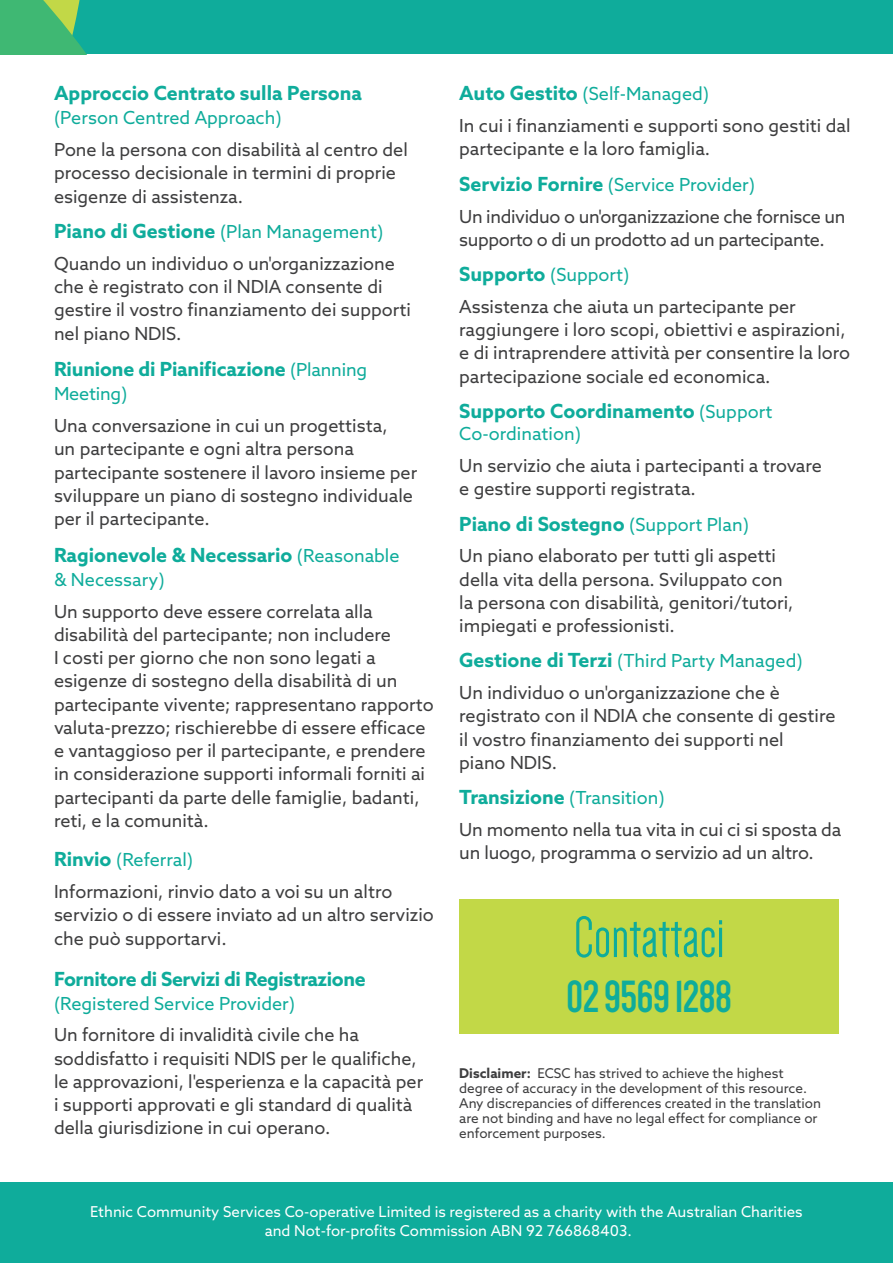
<style>
.page{position:relative;width:893px;height:1263px;background:#fff}
.page>*{position:absolute;margin:0;border:0;box-sizing:border-box;transform-origin:0 0}
.t1{font:60px "Dense";color:#0fac9b}
.t2{font:700 46.5px "Dense";color:#0fac9b}
.heading_1{font:700 19.5px "Azo Sans";color:#0fac9b}
.heading_1-2{font:700 19.5px "Azo Sans";letter-spacing:-.02em;color:#0fac9b}
.body{font:18px/23.2px "Azo Sans";color:#3e3e3f}
.heading_1-3{font:18px "Azo Sans";color:#0fac9b}
.body-2{font:18px/23.2px "Azo Sans";letter-spacing:-.02em;color:#3e3e3f}
.t3{font:15px/19.5px "Azo Sans";color:#fff;text-align:center}
.body-3{font:13.5px/15px "Azo Sans";color:#3e3e3f}
.s1{font-weight:700;font-size:19.5px}
.s2{font-weight:400;font-size:18px}
.s3{font-weight:700}
</style>
<div class="page">
<div style="left:0;top:0;width:893px;height:54px;background:#0fac9b"></div>
<svg style="left:0;top:0;width:86px;height:54px;background:#4cbb71"></svg>
<div style="left:459px;top:899px;width:380px;height:135px;background:#c2d847"></div>
<div style="left:0;top:1183px;width:893px;height:80px;background:#0fac9b"></div>
<p class="heading_1" style="left:54px;top:81px;width:309px">Approccio Centrato sulla Persona</p>
<p class="heading_1-3" style="left:54px;top:106px;width:229px">(Person Centred Approach)</p>
<p class="body" style="left:54px;top:138px;width:355px">Pone la persona con disabilità al centro del processo decisionale in termini di proprie esigenze di assistenza.</p>
<p class="heading_1-3" style="left:54px;top:220px;width:331px"><span class="s1">Piano di Gestione</span> (Plan Management)</p>
<p class="body" style="left:54px;top:251px;width:359px">Quando un individuo o un'organizzazione che è registrato con il NDIA consente di gestire il vostro finanziamento dei supporti nel piano NDIS.</p>
<p class="heading_1" style="left:54px;top:356px;width:315px">Riunione di Pianificazione <span class="s2">(Planning</span></p>
<p class="heading_1-3" style="left:54px;top:382px;width:75px">Meeting)</p>
<p class="body" style="left:54px;top:414px;width:365px">Una conversazione in cui un progettista,<br>un partecipante e ogni altra persona partecipante sostenere il lavoro insieme per sviluppare un piano di sostegno individuale per il partecipante.</p>
<p class="heading_1" style="left:54px;top:542px;width:347px">Ragionevole &amp; Necessario <span class="s2">(Reasonable</span></p>
<p class="heading_1-3" style="left:54px;top:568px;width:112px">&amp; Necessary)</p>
<p class="body" style="left:54px;top:599px;width:381px">Un supporto deve essere correlata alla disabilità del partecipante; non includere<br>I costi per giorno che non sono legati a esigenze di sostegno della disabilità di un partecipante vivente; rappresentano rapporto valuta-prezzo; rischierebbe di essere efficace e vantaggioso per il partecipante, e prendere in considerazione supporti informali forniti ai partecipanti da parte delle famiglie, badanti, reti, e la comunità.</p>
<p class="heading_1-3" style="left:54px;top:848px;width:141px"><span class="s1">Rinvio</span> (Referral)</p>
<p class="body" style="left:54px;top:880px;width:381px">Informazioni, rinvio dato a voi su un altro servizio o di essere inviato ad un altro servizio che può supportarvi.</p>
<p class="heading_1-2" style="left:54px;top:966px;width:313px">Fornitore di Servizi di Registrazione</p>
<p class="heading_1-3" style="left:54px;top:991px;width:243px">(Registered Service Provider)</p>
<p class="body" style="left:54px;top:1023px;width:371px">Un fornitore di invalidità civile che ha soddisfatto i requisiti NDIS per le qualifiche, le approvazioni, l'esperienza e la capacità per i supporti approvati e gli standard di qualità della giurisdizione in cui operano.</p>
<p class="heading_1-3" style="left:459px;top:82px;width:251px"><span class="s1">Auto Gestito</span> (Self-Managed)</p>
<p class="body" style="left:459px;top:114px;width:393px">In cui i finanziamenti e supporti sono gestiti dal partecipante e la loro famiglia.</p>
<p class="heading_1-3" style="left:459px;top:173px;width:297px"><span class="s1">Servizio Fornire</span> (Service Provider)</p>
<p class="body-2" style="left:459px;top:204px;width:388px">Un individuo o un'organizzazione che fornisce un supporto o di un prodotto ad un partecipante.</p>
<p class="heading_1-3" style="left:459px;top:263px;width:172px"><span class="s1">Supporto</span> (Support)</p>
<p class="body" style="left:459px;top:294px;width:392px">Assistenza che aiuta un partecipante per raggiungere i loro scopi, obiettivi e aspirazioni, e di intraprendere attività per consentire la loro partecipazione sociale ed economica.</p>
<p class="heading_1" style="left:459px;top:398px;width:315px">Supporto Coordinamento <span class="s2">(Support</span></p>
<p class="heading_1-3" style="left:459px;top:422px;width:123px">Co-ordination)</p>
<p class="body" style="left:459px;top:454px;width:364px">Un servizio che aiuta i partecipanti a trovare e gestire supporti registrata.</p>
<p class="heading_1" style="left:459px;top:511px;width:291px">Piano di Sostegno <span class="s2">(Support Plan)</span></p>
<p class="body" style="left:459px;top:544px;width:336px">Un piano elaborato per tutti gli aspetti della vita della persona. Sviluppato con la persona con disabilità, genitori/tutori, impiegati e professionisti.</p>
<p class="heading_1-3" style="left:459px;top:649px;width:345px"><span class="s1">Gestione di Terzi</span> (Third Party Managed)</p>
<p class="body" style="left:459px;top:681px;width:378px">Un individuo o un'organizzazione che è registrato con il NDIA che consente di gestire il vostro finanziamento dei supporti nel<br>piano NDIS.</p>
<p class="heading_1-3" style="left:459px;top:786px;width:207px"><span class="s1">Transizione</span> (Transition)</p>
<p class="body" style="left:459px;top:818px;width:384px">Un momento nella tua vita in cui ci si sposta da un luogo, programma o servizio ad un altro.</p>
<p class="t1" style="left:573px;top:908px;width:153px">Contattaci</p>
<p class="t2" style="left:566px;top:974px;width:167px">02 9569 1288</p>
<p class="body-3" style="left:459px;top:1066px;width:363px"><span class="s3">Disclaimer:</span> ECSC has strived to achieve the highest degree of accuracy in the development of this resource.<br>Any discrepancies of differences created in the translation are not binding and have no legal effect for compliance or enforcement purposes.</p>
<p class="t3" style="left:90px;top:1202px;width:714px">Ethnic Community Services Co-operative Limited is registered as a charity with the Australian Charities and Not-for-profits Commission ABN 92 766868403.</p>
</div>
